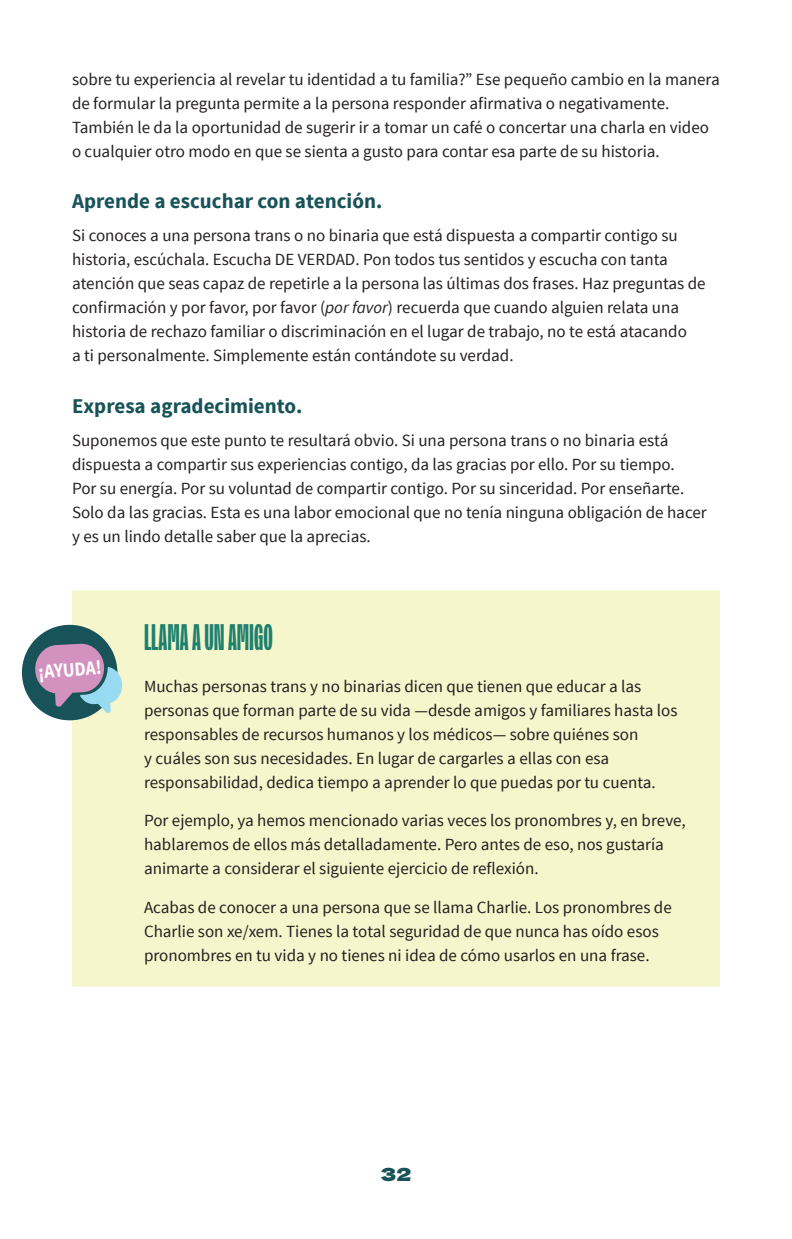
<style>
.page{position:relative;width:792px;height:1239px;background:#fff}
.page>*{position:absolute;margin:0;border:0;box-sizing:border-box;transform-origin:0 0}
.Endbar_category{font:200 34px "New Title Variable";color:#208070}
.Subhead_2__Source{font:700 21px "Source Sans Pro";color:#175358}
.t1{font:700 20px "Source Sans Pro";color:#fff;scale:.88 1}
.t2{font:18px "Dela Gothic One";color:#175358}
.Body_9_5_12{font:17px/24px "Source Sans Pro";color:#231f20}
.Endbar_body{font:17px/24px "Source Sans Pro";color:#231f20}
.s1{font-style:italic}
</style>
<div class="page">
<div style="left:72px;top:590px;width:648px;height:88px;background:#f5f6cb;border-radius:2px"></div>
<div style="left:72px;top:652px;width:648px;height:161px;background:#f5f6cb;border-radius:2px"></div>
<div style="left:72px;top:786px;width:648px;height:114px;background:#f5f6cb;border-radius:2px"></div>
<div style="left:72px;top:872px;width:648px;height:114px;background:#f5f6cb;border-radius:2px"></div>
<div style="left:22px;top:625px;width:95px;height:95px;background:#175358;border-radius:50%"></div>
<svg style="left:35px;top:643px;width:87px;height:70px"></svg>
<p class="Body_9_5_12" style="left:72px;top:67px;width:649px">sobre tu experiencia al revelar tu identidad a tu familia?” Ese pequeño cambio en la manera de formular la pregunta permite a la persona responder afirmativa o negativamente.<br>También le da la oportunidad de sugerir ir a tomar un café o concertar una charla en video o cualquier otro modo en que se sienta a gusto para contar esa parte de su historia.</p>
<p class="Subhead_2__Source" style="left:72px;top:188px;width:312px">Aprende a escuchar con atención.</p>
<p class="Body_9_5_12" style="left:72px;top:224px;width:635px">Si conoces a una persona trans o no binaria que está dispuesta a compartir contigo su historia, escúchala. Escucha DE VERDAD. Pon todos tus sentidos y escucha con tanta atención que seas capaz de repetirle a la persona las últimas dos frases. Haz preguntas de confirmación y por favor, por favor (<span class="s1">por favor</span>) recuerda que cuando alguien relata una historia de rechazo familiar o discriminación en el lugar de trabajo, no te está atacando<br>a ti personalmente. Simplemente están contándote su verdad.</p>
<p class="Subhead_2__Source" style="left:72px;top:392px;width:232px">Expresa agradecimiento.</p>
<p class="Body_9_5_12" style="left:72px;top:428px;width:636px">Suponemos que este punto te resultará obvio. Si una persona trans o no binaria está dispuesta a compartir sus experiencias contigo, da las gracias por ello. Por su tiempo.<br>Por su energía. Por su voluntad de compartir contigo. Por su sinceridad. Por enseñarte.<br>Solo da las gracias. Esta es una labor emocional que no tenía ninguna obligación de hacer y es un lindo detalle saber que la aprecias.</p>
<p class="t1" style="left:38px;top:659px;width:74px;rotate:-4deg">¡AYUDA!</p>
<p class="Endbar_category" style="left:144px;top:617px;width:130px">LLAMA A UN AMIGO</p>
<p class="Endbar_body" style="left:144px;top:674px;width:535px">Muchas personas trans y no binarias dicen que tienen que educar a las personas que forman parte de su vida —desde amigos y familiares hasta los responsables de recursos humanos y los médicos— sobre quiénes son<br>y cuáles son sus necesidades. En lugar de cargarles a ellas con esa responsabilidad, dedica tiempo a aprender lo que puedas por tu cuenta.</p>
<p class="Endbar_body" style="left:144px;top:808px;width:543px">Por ejemplo, ya hemos mencionado varias veces los pronombres y, en breve, hablaremos de ellos más detalladamente. Pero antes de eso, nos gustaría animarte a considerar el siguiente ejercicio de reflexión.</p>
<p class="Endbar_body" style="left:144px;top:895px;width:529px">Acabas de conocer a una persona que se llama Charlie. Los pronombres de<br>Charlie son xe/xem. Tienes la total seguridad de que nunca has oído esos pronombres en tu vida y no tienes ni idea de cómo usarlos en una frase.</p>
<p class="t2" style="left:381px;top:1160px;width:32px">32</p>
</div>
